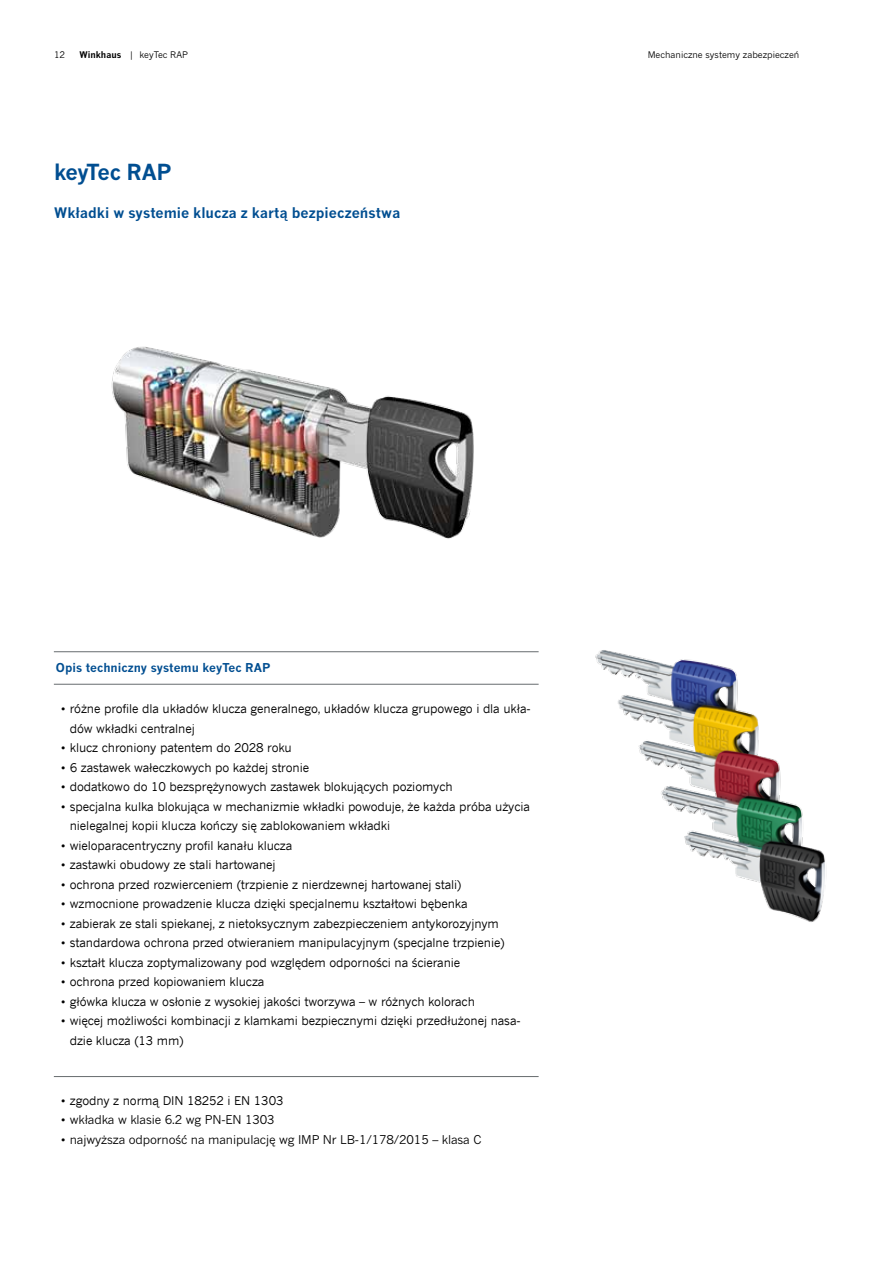
<style>
.page{position:relative;width:893px;height:1263px;background:#fff}
.page>*{position:absolute;margin:0;border:0;box-sizing:border-box;transform-origin:0 0}
.t1{font:700 21.75px "News Gothic MT Pro";letter-spacing:-.03em;color:#004e91}
.t2{font:700 14.25px "News Gothic MT Pro";letter-spacing:.005em;color:#004e91}
.t3{font:12px/19.5px "News Gothic CE";letter-spacing:-.01em;color:#000}
.t4{font:12px "News Gothic MT Pro";letter-spacing:-.01em;color:#000}
.t5{font:700 12px "News Gothic MT Pro";letter-spacing:.005em;color:#004e91}
.t6{font:9px "News Gothic MT Pro";color:#000}
.s1{font-weight:700}
.s2{font-family:"News Gothic CE"}
</style>
<div class="page">
<img style="left:111px;top:346px;width:363px;height:193px">
<hr style="left:54px;top:684px;width:485px;height:1px;background:#666c6e">
<hr style="left:54px;top:651px;width:485px;height:1px;background:#666c6e">
<hr style="left:54px;top:1076px;width:485px;height:1px;background:#666c6e">
<img style="left:595px;top:650px;width:230px;height:272px">
<p class="t6" style="left:54px;top:49px;width:13px">12</p>
<p class="t6" style="left:80px;top:49px;width:110px"><span class="s1">Winkhaus</span> | keyTec RAP</p>
<p class="t6" style="left:648px;top:49px;width:153px">Mechaniczne systemy zabezpieczeń</p>
<h1 class="t1" style="left:54px;top:159px;width:119px">keyTec RAP</h1>
<p class="t2" style="left:54px;top:204px;width:348px">Wkładki w systemie klucza z kartą bezpieczeństwa</p>
<p class="t5" style="left:56px;top:660px;width:216px">Opis techniczny systemu keyTec RAP</p>
<p class="t3" style="left:70px;top:699px;width:462px;text-indent:-9px">• różne profile dla układów klucza generalnego, układów klucza grupowego i dla ukła&shy;dów wkładki centralnej</p>
<p class="t3" style="left:61px;top:738px;width:232px">• klucz chroniony patentem do 2028 roku</p>
<p class="t3" style="left:61px;top:757px;width:249px">• 6 zastawek wałeczkowych po każdej stronie</p>
<p class="t3" style="left:61px;top:777px;width:393px">• dodatkowo do 10 bezsprężynowych zastawek blokujących poziomych</p>
<p class="t3" style="left:70px;top:796px;width:462px;text-indent:-9px">• specjalna kulka blokująca w mechanizmie wkładki powoduje, że każda próba użycia nielegalnej kopii klucza kończy się zablokowaniem wkładki</p>
<p class="t3" style="left:61px;top:835px;width:233px">• wieloparacentryczny profil kanału klucza</p>
<p class="t3" style="left:61px;top:855px;width:216px">• zastawki obudowy ze stali hartowanej</p>
<p class="t3" style="left:61px;top:874px;width:402px">• ochrona przed rozwierceniem (trzpienie z nierdzewnej hartowanej stali)</p>
<p class="t3" style="left:61px;top:894px;width:408px">• wzmocnione prowadzenie klucza dzięki specjalnemu kształtowi bębenka</p>
<p class="t3" style="left:61px;top:913px;width:439px">• zabierak ze stali spiekanej, z nietoksycznym zabezpieczeniem antykorozyjnym</p>
<p class="t3" style="left:61px;top:933px;width:445px">• standardowa ochrona przed otwieraniem manipulacyjnym (specjalne trzpienie)</p>
<p class="t3" style="left:61px;top:952px;width:401px">• kształt klucza zoptymalizowany pod względem odporności na ścieranie</p>
<p class="t3" style="left:61px;top:972px;width:205px">• ochrona przed kopiowaniem klucza</p>
<p class="t3" style="left:61px;top:991px;width:415px">• główka klucza w osłonie z wysokiej jakości tworzywa – w różnych kolorach</p>
<p class="t3" style="left:70px;top:1011px;width:452px;text-indent:-9px">• więcej możliwości kombinacji z klamkami bezpiecznymi dzięki przedłużonej nasa&shy;dzie klucza (13 mm)</p>
<p class="t3" style="left:61px;top:1090px;width:224px">• zgodny z normą DIN 18252 i EN 1303</p>
<p class="t4" style="left:61px;top:1112px;width:215px"><span class="s2">•</span> wkładka w klasie 6.2 wg PN-EN 1303</p>
<p class="t4" style="left:61px;top:1132px;width:422px"><span class="s2">•</span> najwyższa odporność na manipulację wg IMP Nr LB-1/178/2015 – klasa C</p>
</div>
